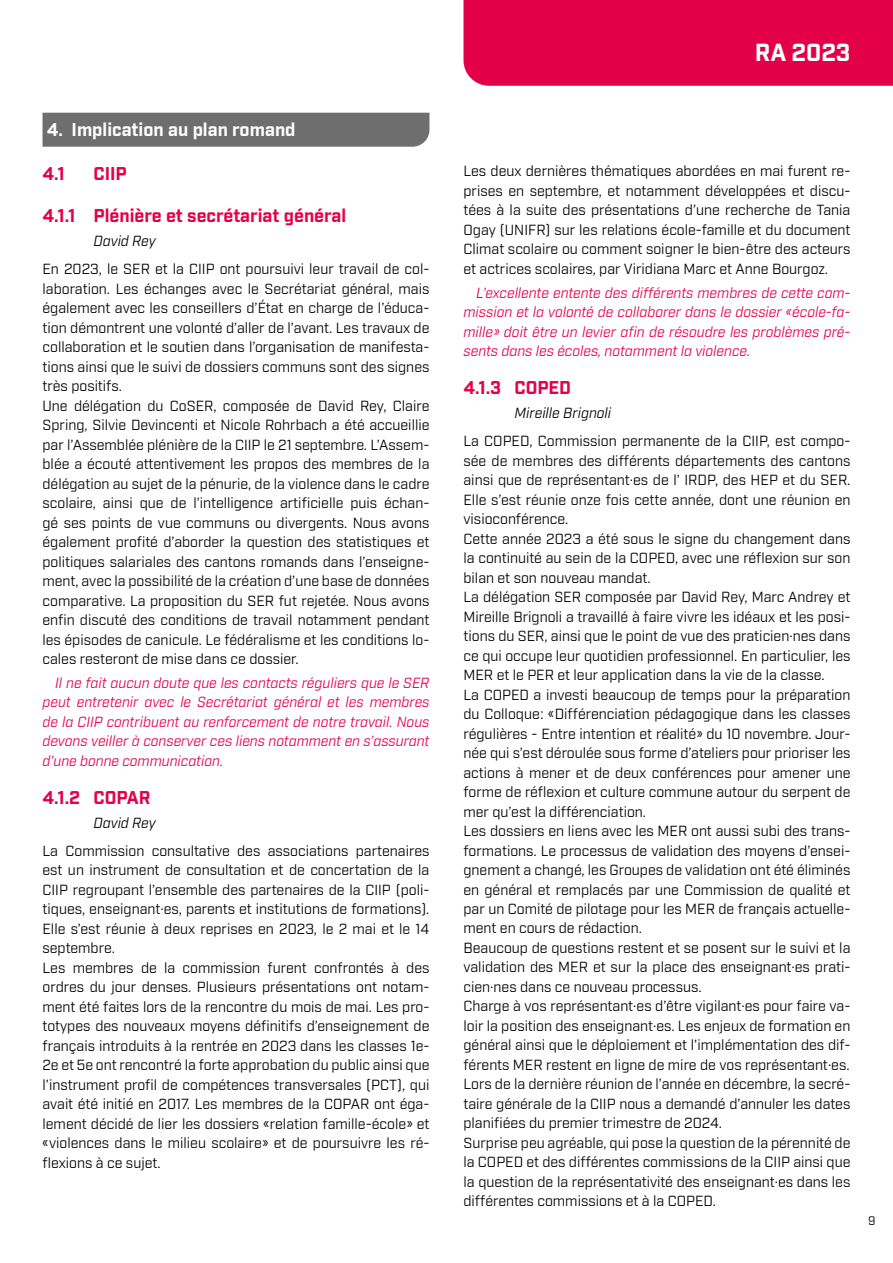
<style>
.page{position:relative;width:893px;height:1263px;background:#fff}
.page>*{position:absolute;margin:0;border:0;box-sizing:border-box;transform-origin:0 0}
.t1{font:700 24px "Industry";color:#fff}
.t2{font:700 18px "Industry";color:#e40049}
.t3{font:700 18px "Industry";color:#fff}
.t4{font:14.25px/19.5px "Industry";color:#000}
.t5{font:italic 14.25px/19.5px "Industry";color:#e40049;text-align:justify}
.t6{font:italic 14.25px "Industry";color:#000}
.t7{font:12px "Industry";color:#000}
</style>
<div class="page">
<div style="left:463px;top:0;width:430px;height:86px;background:#e40049"></div>
<div style="left:43px;top:113px;width:386px;height:34px;background:#6e6e6e"></div>
<p class="t3" style="left:47px;top:119px;width:250px">4. Implication au plan romand</p>
<p class="t2" style="left:43px;top:163px;width:24px">4.1</p>
<p class="t2" style="left:94px;top:163px;width:35px">CIIP</p>
<p class="t2" style="left:43px;top:205px;width:305px">4.1.1 Plénière et secrétariat général</p>
<p class="t6" style="left:94px;top:232px;width:64px">David Rey</p>
<p class="t4" style="left:43px;top:260px;width:388px">En 2023, le SER et la CIIP ont poursuivi leur travail de col&shy;laboration. Les échanges avec le Secrétariat général, mais également avec les conseillers d’État en charge de l’éduca&shy;tion démontrent une volonté d’aller de l’avant. Les travaux de collaboration et le soutien dans l’organisation de manifesta&shy;tions ainsi que le suivi de dossiers communs sont des signes très positifs.<br>Une délégation du CoSER, composée de David Rey, Claire Spring, Silvie Devincenti et Nicole Rohrbach a été accueillie par l’Assemblée plénière de la CIIP le 21 septembre. L’Assem&shy;blée a écouté attentivement les propos des membres de la délégation au sujet de la pénurie, de la violence dans le cadre scolaire, ainsi que de l’intelligence artificielle puis échan&shy;gé ses points de vue communs ou divergents. Nous avons également profité d’aborder la question des statistiques et politiques salariales des cantons romands dans l’enseigne&shy;ment, avec la possibilité de la création d’une base de données comparative. La proposition du SER fut rejetée. Nous avons enfin discuté des conditions de travail notamment pendant les épisodes de canicule. Le fédéralisme et les conditions lo&shy;cales resteront de mise dans ce dossier.</p>
<p class="t5" style="left:43px;top:673px;width:388px;text-indent:13px">Il ne fait aucun doute que les contacts réguliers que le SER peut entretenir avec le Secrétariat général et les membres de la CIIP contribuent au renforcement de notre travail. Nous devons veiller à conserver ces liens notamment en s’assurant d’une bonne communication.</p>
<p class="t2" style="left:43px;top:786px;width:110px">4.1.2 COPAR</p>
<p class="t6" style="left:94px;top:814px;width:64px">David Rey</p>
<p class="t4" style="left:43px;top:841px;width:388px">La Commission consultative des associations partenaires est un instrument de consultation et de concertation de la CIIP regroupant l’ensemble des partenaires de la CIIP (poli&shy;tiques, enseignant·es, parents et institutions de formations).<br>Elle s’est réunie à deux reprises en 2023, le 2 mai et le 14 septembre.<br>Les membres de la commission furent confrontés à des ordres du jour denses. Plusieurs présentations ont notam&shy;ment été faites lors de la rencontre du mois de mai. Les pro&shy;totypes des nouveaux moyens définitifs d’enseignement de français introduits à la rentrée en 2023 dans les classes 1e-2e et 5e ont rencontré la forte approbation du public ainsi que l’instrument profil de compétences transversales (PCT), qui avait été initié en 2017. Les membres de la COPAR ont éga&shy;lement décidé de lier les dossiers «relation famille-école» et «violences dans le milieu scolaire» et de poursuivre les ré&shy;flexions à ce sujet.</p>
<h1 class="t1" style="left:755px;top:37px;width:97px">RA 2023</h1>
<p class="t4" style="left:463px;top:162px;width:388px;text-align:justify">Les deux dernières thématiques abordées en mai furent re&shy;prises en septembre, et notamment développées et discu&shy;tées à la suite des présentations d’une recherche de Tania Ogay (UNIFR) sur les relations école-famille et du document Climat scolaire ou comment soigner le bien-être des acteurs et actrices scolaires, par Viridiana Marc et Anne Bourgoz.</p>
<p class="t5" style="left:463px;top:283px;width:388px;text-indent:13px">L’excellente entente des différents membres de cette com&shy;mission et la volonté de collaborer dans le dossier «école-fa&shy;mille» doit être un levier afin de résoudre les problèmes pré&shy;sents dans les écoles, notamment la violence.</p>
<p class="t2" style="left:463px;top:377px;width:109px">4.1.3 COPED</p>
<p class="t6" style="left:514px;top:404px;width:98px">Mireille Brignoli</p>
<p class="t4" style="left:463px;top:432px;width:388px">La COPED, Commission permanente de la CIIP, est compo&shy;sée de membres des différents départements des cantons ainsi que de représentant·es de l’ IRDP, des HEP et du SER.<br>Elle s’est réunie onze fois cette année, dont une réunion en visioconférence.<br>Cette année 2023 a été sous le signe du changement dans la continuité au sein de la COPED, avec une réflexion sur son bilan et son nouveau mandat.<br>La délégation SER composée par David Rey, Marc Andrey et Mireille Brignoli a travaillé à faire vivre les idéaux et les posi&shy;tions du SER, ainsi que le point de vue des praticien·nes dans ce qui occupe leur quotidien professionnel. En particulier, les MER et le PER et leur application dans la vie de la classe.<br>La COPED a investi beaucoup de temps pour la préparation du Colloque: «Différenciation pédagogique dans les classes régulières - Entre intention et réalité» du 10 novembre. Jour&shy;née qui s’est déroulée sous forme d’ateliers pour prioriser les actions à mener et de deux conférences pour amener une forme de réflexion et culture commune autour du serpent de mer qu’est la différenciation.<br>Les dossiers en liens avec les MER ont aussi subi des trans&shy;formations. Le processus de validation des moyens d’ensei&shy;gnement a changé, les Groupes de validation ont été éliminés en général et remplacés par une Commission de qualité et par un Comité de pilotage pour les MER de français actuelle&shy;ment en cours de rédaction.<br>Beaucoup de questions restent et se posent sur le suivi et la validation des MER et sur la place des enseignant·es prati&shy;cien·nes dans ce nouveau processus.<br>Charge à vos représentant·es d’être vigilant·es pour faire va&shy;loir la position des enseignant·es. Les enjeux de formation en général ainsi que le déploiement et l’implémentation des dif&shy;férents MER restent en ligne de mire de vos représentant·es.<br>Lors de la dernière réunion de l’année en décembre, la secré&shy;taire générale de la CIIP nous a demandé d’annuler les dates planifiées du premier trimestre de 2024.<br>Surprise peu agréable, qui pose la question de la pérennité de la COPED et des différentes commissions de la CIIP ainsi que la question de la représentativité des enseignant·es dans les différentes commissions et à la COPED.</p>
<p class="t7" style="left:868px;top:1213px;width:9px">9</p>
</div>
